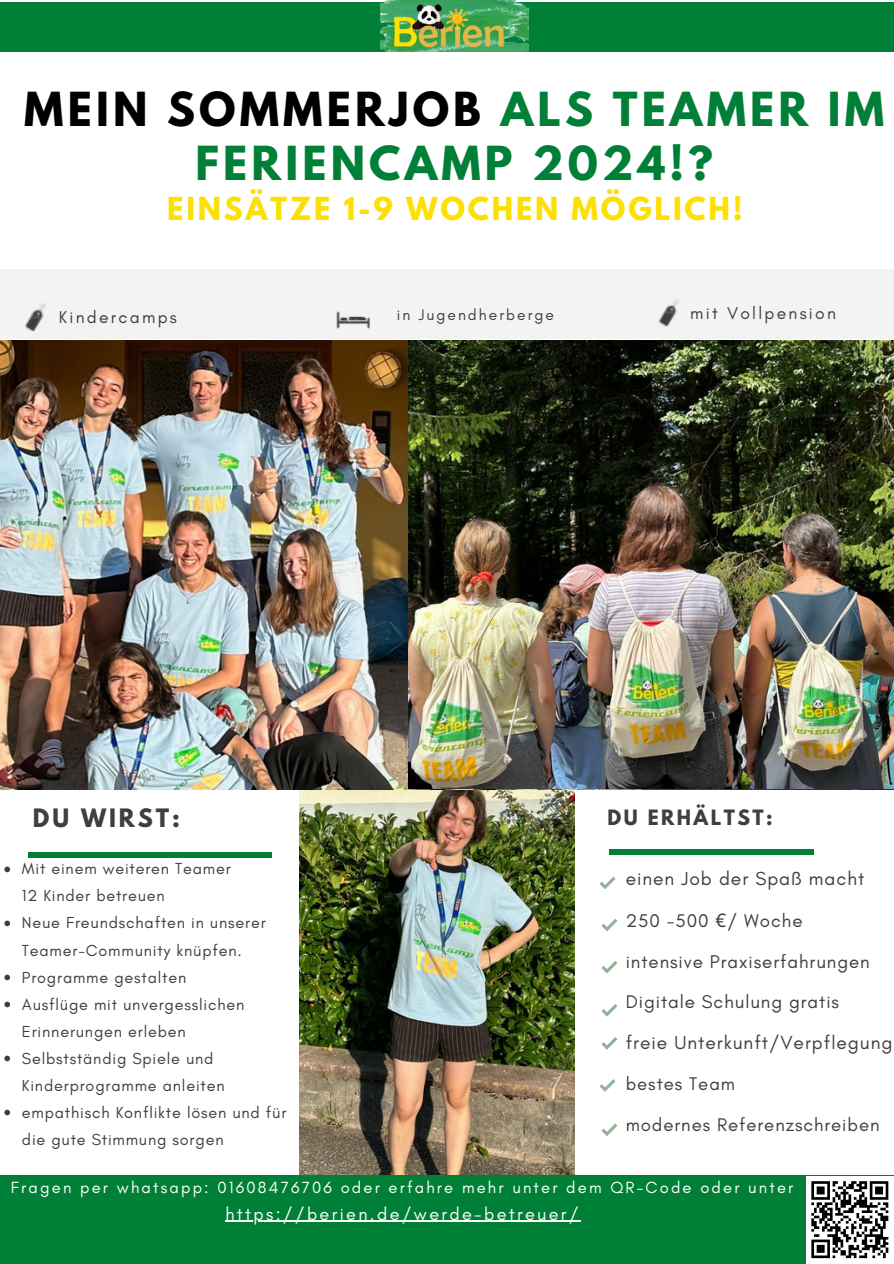
<style>
.page{position:relative;width:894px;height:1264px;background:#fff}
.page>*{position:absolute;margin:0;border:0;box-sizing:border-box;transform-origin:0 0}
.t1{font:700 41.55px/54px "League Spartan";letter-spacing:.1em;color:#008037;text-align:center}
.t2{font:700 28.05px "League Spartan";letter-spacing:.1em;color:#fde003}
.t3{font:700 22.5px "League Spartan";letter-spacing:.13em;color:#403e3e}
.t4{font:19.2px "Glacial Indifference";letter-spacing:.05em;color:#403e3e}
.t5{font:18.75px/40.5px "Glacial Indifference";letter-spacing:.05em;color:#403e3e}
.t6{font:700 18.75px "League Spartan";letter-spacing:.13em;color:#403e3e}
.t7{font:18.6px/40.5px "Glacial Indifference";letter-spacing:.05em;color:#403e3e}
.t8{font:18px "Glacial Indifference";letter-spacing:.13em;color:#fff}
.t9{font:17.4px "Glacial Indifference";letter-spacing:.13em;color:#403e3e}
.t10{font:16.5px "Glacial Indifference";letter-spacing:.13em;color:#fff}
.t11{font:16.2px/27px "Glacial Indifference";letter-spacing:.05em;color:#403e3e}
.t12{font:15.6px "Glacial Indifference";letter-spacing:.13em;color:#403e3e}
.s1{color:#000}
.s2{font-family:"Noto Sans"}
</style>
<div class="page">
<img style="left:299px;top:789px;width:275px;height:386px">
<img style="left:0;top:340px;width:893px;height:449px">
<div style="left:0;top:269px;width:893px;height:70px;background:#f3f3f3"></div>
<svg style="left:599px;top:876px;width:16px;height:13px"></svg>
<svg style="left:601px;top:918px;width:16px;height:13px"></svg>
<svg style="left:601px;top:961px;width:16px;height:12px"></svg>
<svg style="left:601px;top:1004px;width:16px;height:12px"></svg>
<svg style="left:601px;top:1037px;width:16px;height:12px"></svg>
<svg style="left:599px;top:1079px;width:16px;height:12px"></svg>
<div style="left:28px;top:851px;width:243px;height:6px;background:#008037"></div>
<div style="left:609px;top:849px;width:204px;height:6px;background:#008037"></div>
<div style="left:0;top:1175px;width:893px;height:88px;background:#008037"></div>
<div style="left:0;top:2px;width:893px;height:50px;background:#008037"></div>
<img style="left:380px;top:0;width:148px;height:51px">
<img style="left:25px;top:303px;width:21px;height:29px">
<img style="left:336px;top:311px;width:34px;height:18px">
<img style="left:658px;top:299px;width:21px;height:28px">
<img style="left:408px;top:340px;width:485px;height:448px">
<svg style="left:4px;top:866px;width:6px;height:6px"></svg>
<svg style="left:4px;top:920px;width:6px;height:6px"></svg>
<svg style="left:4px;top:974px;width:6px;height:6px"></svg>
<svg style="left:4px;top:1001px;width:6px;height:6px"></svg>
<svg style="left:4px;top:1055px;width:6px;height:6px"></svg>
<svg style="left:4px;top:1109px;width:6px;height:6px"></svg>
<hr style="left:225px;top:1220px;width:355px;height:1px;background:#fff">
<div style="left:805px;top:1175px;width:88px;height:88px;background:#fff"></div>
<svg style="left:811px;top:1181px;width:78px;height:78px"></svg>
<svg style="left:601px;top:1123px;width:16px;height:12px"></svg>
<p class="t1" style="left:24px;top:87px;width:861px"><span class="s1">MEIN SOMMERJOB</span> ALS TEAMER IM<br>FERIENCAMP 2024!?</p>
<p class="t2" style="left:167px;top:195px;width:576px">EINSÄTZE 1-9 WOCHEN MÖGLICH!</p>
<h4 class="t9" style="left:59px;top:307px;width:120px">Kindercamps</h4>
<p class="t12" style="left:397px;top:305px;width:159px">in Jugendherberge</p>
<h1 class="t9" style="left:690px;top:302px;width:147px">mit Vollpension</h1>
<p class="t3" style="left:33px;top:807px;width:149px">DU WIRST:</p>
<h3 class="t11" style="left:22px;top:855px;width:210px">Mit einem weiteren Teamer<br>12 Kinder betreuen</h3>
<p class="t11" style="left:22px;top:909px;width:245px">Neue Freundschaften in unserer<br>Teamer-Community knüpfen.</p>
<p class="t11" style="left:22px;top:963px;width:166px">Programme gestalten</p>
<p class="t11" style="left:22px;top:990px;width:224px">Ausflüge mit unvergesslichen<br>Erinnerungen erleben</p>
<p class="t11" style="left:22px;top:1044px;width:204px">Selbstständig Spiele und<br>Kinderprogramme anleiten</p>
<p class="t11" style="left:22px;top:1098px;width:266px">empathisch Konflikte lösen und für die gute Stimmung sorgen</p>
<p class="t6" style="left:607px;top:808px;width:166px">DU ERHÄLTST:</p>
<p class="t4" style="left:625px;top:867px;width:240px">einen Job der Spaß macht</p>
<p class="t5" style="left:625px;top:900px;width:245px">250 -500 <span class="s2">€</span>/ Woche intensive Praxiserfahrungen<br>Digitale Schulung gratis</p>
<p class="t4" style="left:625px;top:1030px;width:268px">freie Unterkunft/Verpflegung</p>
<p class="t7" style="left:625px;top:1063px;width:255px">bestes Team<br>modernes Referenzschreiben</p>
<p class="t10" style="left:11px;top:1176px;width:783px">Fragen per whatsapp: 01608476706 oder erfahre mehr unter dem QR-Code oder unter</p>
<p class="t8" style="left:225px;top:1202px;width:354px">https://berien.de/werde-betreuer/</p>
</div>
